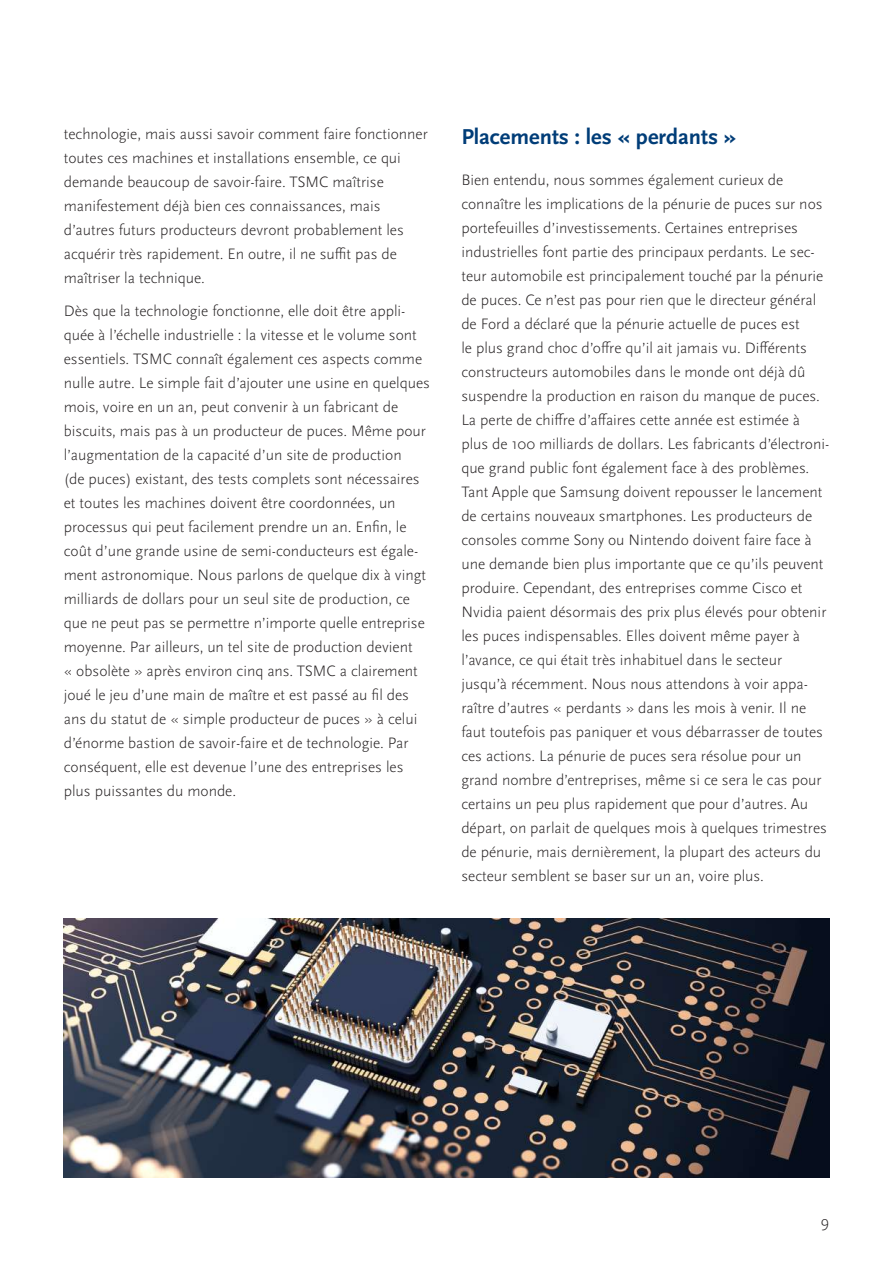
<style>
.page{position:relative;width:893px;height:1263px;background:#fff}
.page>*{position:absolute;margin:0;border:0;box-sizing:border-box;transform-origin:0 0}
.t1{font:700 22.5px "Scala Sans Pro";color:#003d78}
.t2{font:300 16.5px "Scala Sans Pro";color:#231f20}
.t3{font:300 15.75px/24px "Scala Sans Pro";color:#231f20}
</style>
<div class="page">
<img style="left:64px;top:918px;width:765px;height:260px">
<p class="t3" style="left:64px;top:122px;width:366px">technologie, mais aussi savoir comment faire fonctionner toutes ces machines et installations ensemble, ce qui demande beaucoup de savoir-faire. TSMC maîtrise manifestement déjà bien ces connaissances, mais d’autres futurs producteurs devront probablement les acquérir très rapidement. En outre, il ne suffit pas de maîtriser la technique.</p>
<p class="t3" style="left:64px;top:299px;width:368px">Dès que la technologie fonctionne, elle doit être appli&shy;quée à l’échelle industrielle : la vitesse et le volume sont essentiels. TSMC connaît également ces aspects comme nulle autre. Le simple fait d’ajouter une usine en quelques mois, voire en un an, peut convenir à un fabricant de biscuits, mais pas à un producteur de puces. Même pour l’augmentation de la capacité d’un site de production<br>(de puces) existant, des tests complets sont nécessaires et toutes les machines doivent être coordonnées, un processus qui peut facilement prendre un an. Enfin, le coût d’une grande usine de semi-conducteurs est égale&shy;ment astronomique. Nous parlons de quelque dix à vingt milliards de dollars pour un seul site de production, ce que ne peut pas se permettre n’importe quelle entreprise moyenne. Par ailleurs, un tel site de production devient<br>« obsolète » après environ cinq ans. TSMC a clairement joué le jeu d’une main de maître et est passé au fil des ans du statut de « simple producteur de puces » à celui d’énorme bastion de savoir-faire et de technologie. Par conséquent, elle est devenue l’une des entreprises les plus puissantes du monde.</p>
<h1 class="t1" style="left:461px;top:124px;width:276px">Placements : les « perdants »</h1>
<p class="t3" style="left:461px;top:168px;width:369px">Bien entendu, nous sommes également curieux de connaître les implications de la pénurie de puces sur nos portefeuilles d’investissements. Certaines entreprises industrielles font partie des principaux perdants. Le sec&shy;teur automobile est principalement touché par la pénurie de puces. Ce n’est pas pour rien que le directeur général de Ford a déclaré que la pénurie actuelle de puces est<br>le plus grand choc d’offre qu’il ait jamais vu. Différents constructeurs automobiles dans le monde ont déjà dû suspendre la production en raison du manque de puces.<br>La perte de chiffre d’affaires cette année est estimée à plus de 100 milliards de dollars. Les fabricants d’électroni&shy;que grand public font également face à des problèmes.<br>Tant Apple que Samsung doivent repousser le lancement de certains nouveaux smartphones. Les producteurs de consoles comme Sony ou Nintendo doivent faire face à une demande bien plus importante que ce qu’ils peuvent produire. Cependant, des entreprises comme Cisco et Nvidia paient désormais des prix plus élevés pour obtenir les puces indispensables. Elles doivent même payer à l’avance, ce qui était très inhabituel dans le secteur jusqu’à récemment. Nous nous attendons à voir appa&shy;raître d’autres « perdants » dans les mois à venir. Il ne faut toutefois pas paniquer et vous débarrasser de toutes ces actions. La pénurie de puces sera résolue pour un grand nombre d’entreprises, même si ce sera le cas pour certains un peu plus rapidement que pour d’autres. Au départ, on parlait de quelques mois à quelques trimestres de pénurie, mais dernièrement, la plupart des acteurs du secteur semblent se baser sur un an, voire plus.</p>
<p class="t2" style="left:820px;top:1212px;width:10px">9</p>
</div>
